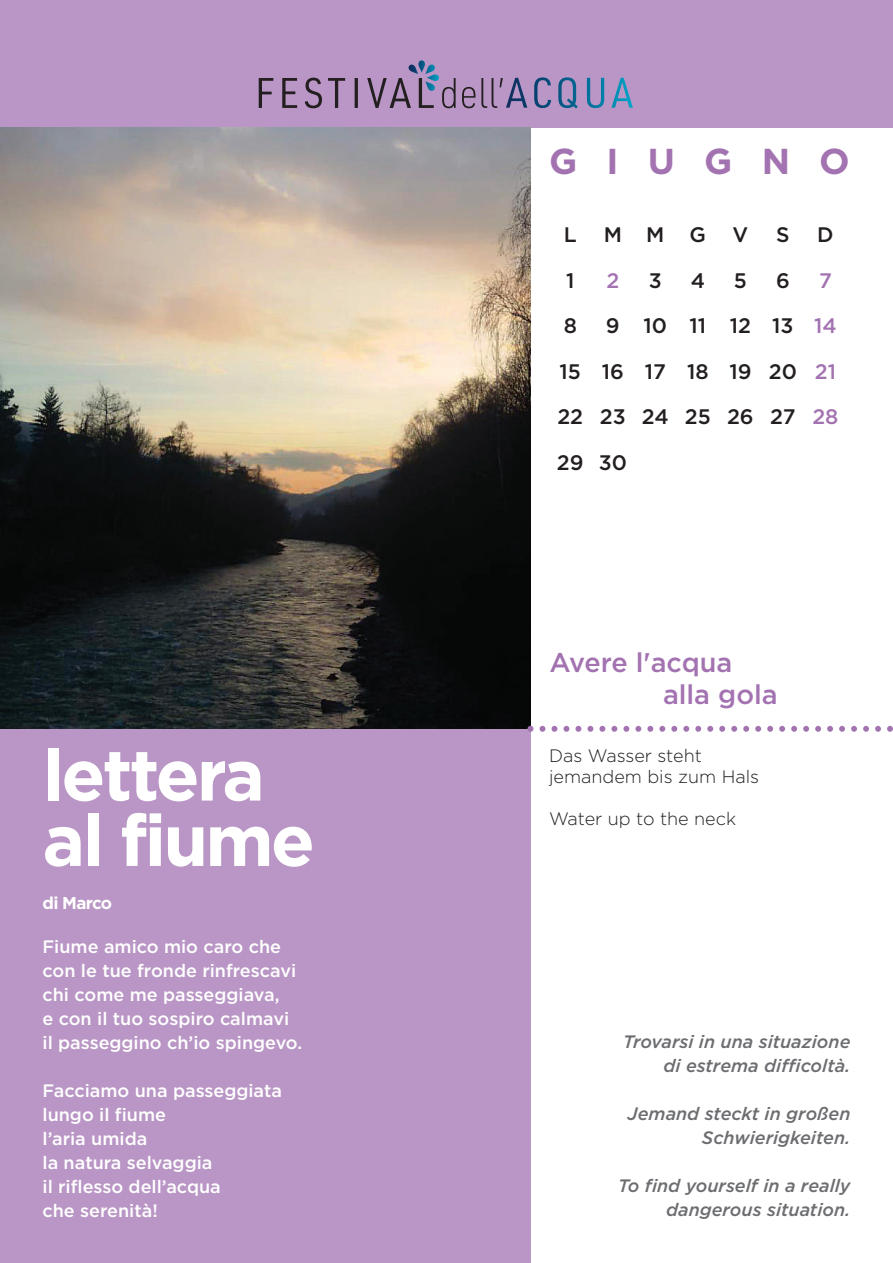
<style>
.page{position:relative;width:893px;height:1263px;background:#fff}
.page>*{position:absolute;margin:0;border:0;box-sizing:border-box;transform-origin:0 0}
.t1{font:700 72px/65.4px "Gotham";letter-spacing:-.04em;color:#fff}
.t2{font:700 36px "Gotham";letter-spacing:.81em;color:#a373b1}
.t3{font:500 27px/32.4px "Gotham";color:#a373b1}
.t4{font:500 21px/45.6px "Gotham";color:#231f20;text-align:justify}
.t5{font:500 21px "Gotham";color:#a373b1}
.t6{font:500 18px/24px "Gotham";color:#fff}
.t7{font:italic 500 18px/24px "Gotham";color:#6c6d70;text-align:right}
.t8{font:300 18px/21px "Gotham";color:#231f20}
.t9{font:700 17.1px "Gotham";letter-spacing:-.04em;color:#fff}
.s1{color:#a373b1}
</style>
<div class="page">
<div style="left:0;top:571px;width:530px;height:692px;background:#b996c5"></div>
<div style="left:0;top:0;width:893px;height:128px;background:#b996c5"></div>
<img style="left:0;top:128px;width:530px;height:601px">
<svg style="left:527px;top:726px;width:366px;height:6px"></svg>
<svg style="left:587px;top:78px;width:17px;height:30px"></svg>
<svg style="left:558px;top:77px;width:20px;height:32px"></svg>
<svg style="left:534px;top:77px;width:17px;height:31px"></svg>
<svg style="left:611px;top:78px;width:22px;height:30px"></svg>
<svg style="left:259px;top:60px;width:268px;height:48px"></svg>
<h1 class="t1" style="left:43px;top:747px;width:274px">lettera al fiume</h1>
<p class="t9" style="left:43px;top:897px;width:71px">di Marco</p>
<p class="t6" style="left:43px;top:936px;width:261px">Fiume amico mio caro che con le tue fronde rinfrescavi chi come me passeggiava,<br>e con il tuo sospiro calmavi il passeggino ch’io spingevo.</p>
<p class="t6" style="left:43px;top:1080px;width:241px">Facciamo una passeggiata lungo il fiume<br>l’aria umida<br>la natura selvaggia<br>il riflesso dell’acqua<br>che serenità!</p>
<h2 class="t2" style="left:549px;top:148px;width:302px">GIUGNO</h2>
<p class="t4" style="left:564px;top:213px;width:14px">L</p>
<p class="t4" style="left:604px;top:213px;width:104px">M M G</p>
<p class="t4" style="left:732px;top:213px;width:17px">V</p>
<p class="t4" style="left:776px;top:213px;width:15px">S</p>
<p class="t4" style="left:817px;top:213px;width:18px">D</p>
<p class="t4" style="left:566px;top:259px;width:10px">1</p>
<p class="t5" style="left:606px;top:272px;width:14px">2</p>
<p class="t4" style="left:649px;top:259px;width:14px">3</p>
<p class="t4" style="left:691px;top:259px;width:16px">4</p>
<p class="t4" style="left:734px;top:259px;width:15px">5</p>
<p class="t4" style="left:776px;top:259px;width:15px">6</p>
<p class="t5" style="left:819px;top:272px;width:14px">7</p>
<p class="t4" style="left:564px;top:304px;width:15px">8</p>
<p class="t4" style="left:557px;top:304px;width:283px;text-indent:49px">9 10 11 12 13 <span class="s1">14<br></span>15 16 17 18 19 20 <span class="s1">21<br></span>22 23 24 25 26 27 <span class="s1">28<br></span>29 30</p>
<h3 class="t3" style="left:663px;top:648px;width:116px;text-indent:-113px">Avere l'acqua alla gola</h3>
<p class="t8" style="left:549px;top:746px;width:212px">Das Wasser steht jemandem bis zum Hals</p>
<p class="t8" style="left:549px;top:809px;width:189px">Water up to the neck</p>
<p class="t7" style="left:623px;top:1031px;width:229px">Trovarsi in una situazione di estrema difficoltà.</p>
<p class="t7" style="left:628px;top:1103px;width:224px">Jemand steckt in großen<br>Schwierigkeiten.</p>
<p class="t7" style="left:618px;top:1175px;width:234px">To find yourself in a really dangerous situation.</p>
</div>
